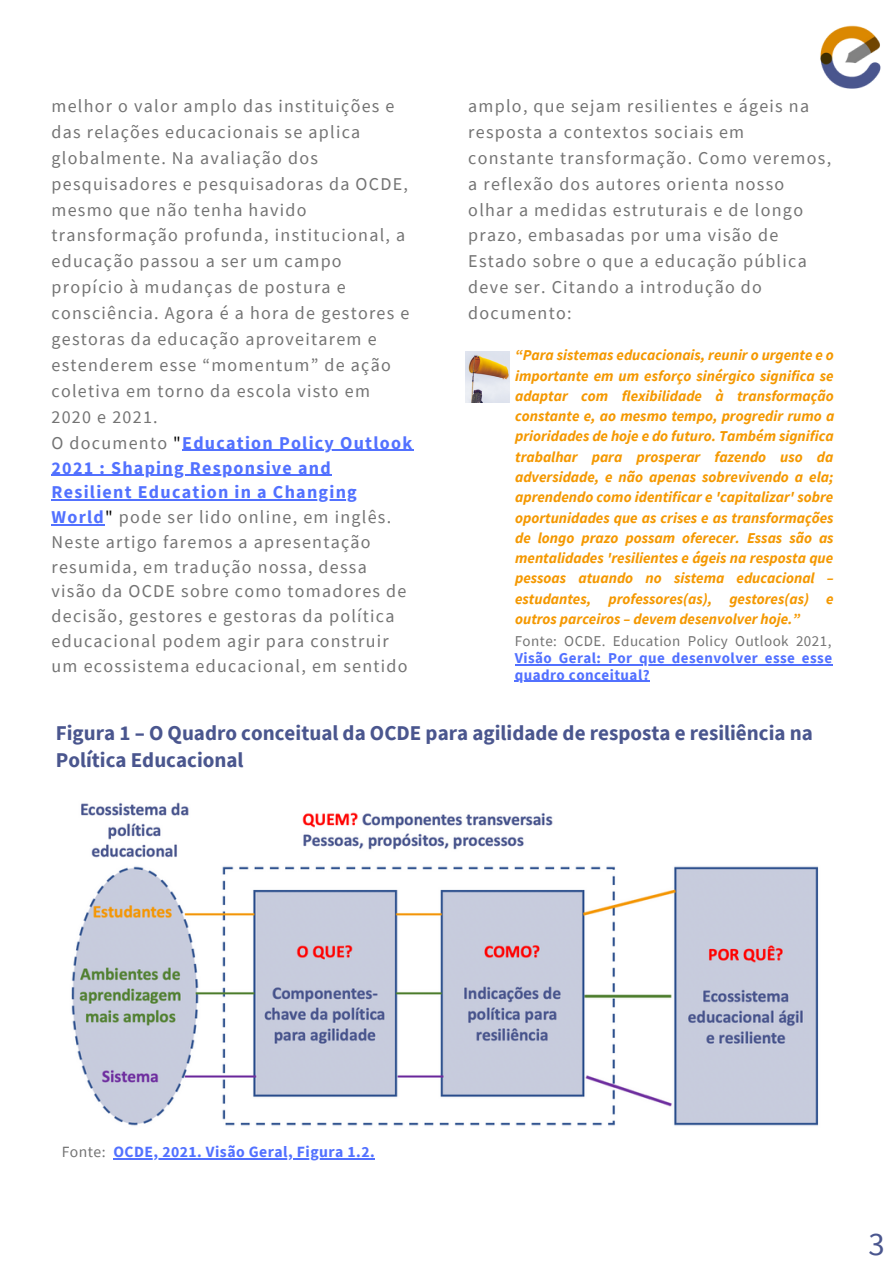
<style>
.page{position:relative;width:894px;height:1264px;background:#fff}
.page>*{position:absolute;margin:0;border:0;box-sizing:border-box;transform-origin:0 0}
.t1{font:32.7px "Source Sans Pro";color:#4a568e}
.t2{font:700 21px/27px "Source Sans Pro";color:#4a568e}
.t3{font:18px/26px "Source Sans Pro";letter-spacing:.07em;color:#737373}
.t4{font:700 18px/24.8px "Source Sans Pro";letter-spacing:.07em;color:#5271ff}
.t5{font:700 15.6px "Source Sans Pro";letter-spacing:.03em;color:#5271ff}
.t6{font:italic 700 15px/20.2px "Source Sans Pro";color:#f49800;text-align:justify}
.t7{font:700 15px/17px "Source Sans Pro";letter-spacing:.03em;color:#5271ff;text-align:justify}
.s1{font-weight:400;color:#737373}
.s2{font-weight:400;color:#000}
</style>
<div class="page">
<img style="left:820px;top:25px;width:61px;height:64px">
<img style="left:71px;top:802px;width:748px;height:324px">
<img style="left:465px;top:351px;width:44px;height:51px">
<hr style="left:182px;top:450px;width:231px;height:1px;background:#5271ff">
<hr style="left:52px;top:474px;width:280px;height:2px;background:#5271ff">
<hr style="left:52px;top:499px;width:306px;height:1px;background:#5271ff">
<hr style="left:52px;top:524px;width:53px;height:1px;background:#5271ff">
<hr style="left:113px;top:1158px;width:262px;height:1px;background:#5271ff">
<hr style="left:514px;top:664px;width:318px;height:1px;background:#5271ff">
<hr style="left:514px;top:681px;width:136px;height:1px;background:#5271ff">
<p class="t3" style="left:52px;top:93px;width:359px">melhor o valor amplo das instituições e das relações educacionais se aplica globalmente. Na avaliação dos pesquisadores e pesquisadoras da OCDE, mesmo que não tenha havido transformação profunda, institucional, a educação passou a ser um campo propício à mudanças de postura e consciência. Agora é a hora de gestores e gestoras da educação aproveitarem e estenderem esse “momentum” de ação coletiva em torno da escola visto em 2020 e 2021.</p>
<p class="t4" style="left:52px;top:430px;width:362px"><span class="s1">O documento</span> <span class="s2">"</span>Education Policy Outlook 2021 : Shaping Responsive and Resilient Education in a Changing World<span class="s2">"</span> <span class="s1">pode ser lido online, em inglês.</span></p>
<p class="t3" style="left:52px;top:529px;width:357px;line-height:24.8px">Neste artigo faremos a apresentação resumida, em tradução nossa, dessa visão da OCDE sobre como tomadores de decisão, gestores e gestoras da política educacional podem agir para construir um ecossistema educacional, em sentido</p>
<p class="t3" style="left:468px;top:93px;width:364px">amplo, que sejam resilientes e ágeis na resposta a contextos sociais em constante transformação. Como veremos, a reflexão dos autores orienta nosso olhar a medidas estruturais e de longo prazo, embasadas por uma visão de Estado sobre o que a educação pública deve ser. Citando a introdução do documento:</p>
<p class="t6" style="left:515px;top:345px;width:320px">“Para sistemas educacionais, reunir o urgente e o importante em um esforço sinérgico significa se adaptar com flexibilidade à transformação constante e, ao mesmo tempo, progredir rumo a prioridades de hoje e do futuro. Também significa trabalhar para prosperar fazendo uso da adversidade, e não apenas sobrevivendo a ela; aprendendo como identificar e 'capitalizar' sobre oportunidades que as crises e as transformações de longo prazo possam oferecer. Essas são as mentalidades 'resilientes e ágeis na resposta que pessoas atuando no sistema educacional – estudantes, professores(as), gestores(as) e outros parceiros – devem desenvolver hoje.”</p>
<p class="t7" style="left:514px;top:632px;width:319px"><span class="s1">Fonte: OCDE. Education Policy Outlook 2021, </span>Visão Geral: Por que desenvolver esse esse quadro conceitual?</p>
<p class="t2" style="left:56px;top:719px;width:758px">Figura 1 – O Quadro conceitual da OCDE para agilidade de resposta e resiliência na<br>Política Educacional</p>
<p class="t5" style="left:62px;top:1141px;width:314px"><span class="s1">Fonte:</span> OCDE, 2021. Visão Geral, Figura 1.2.</p>
<p class="t1" style="left:868px;top:1223px;width:18px">3</p>
</div>
